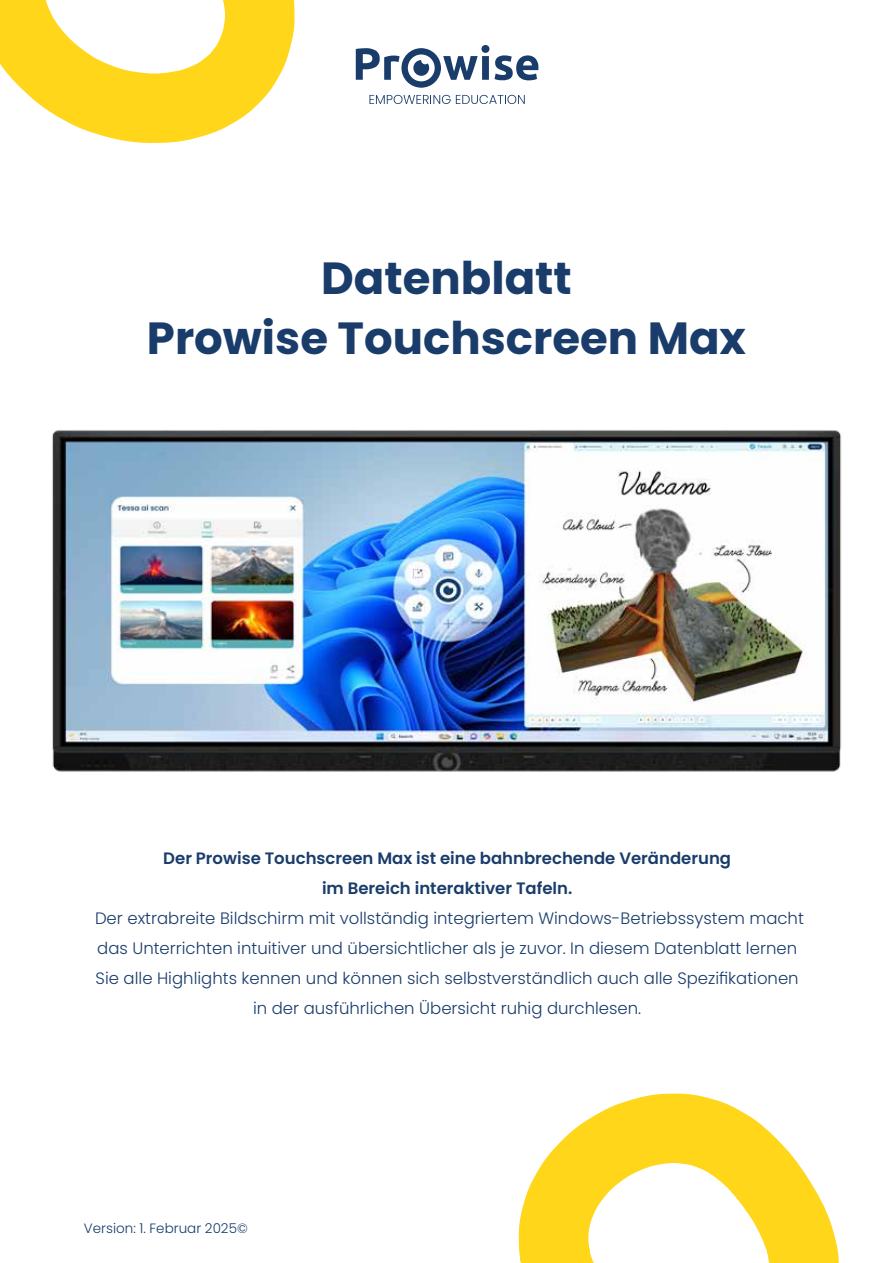
<style>
.page{position:relative;width:893px;height:1263px;background:#fff}
.page>*{position:absolute;margin:0;border:0;box-sizing:border-box;transform-origin:0 0}
.t1{font:700 45px/60px "Poppins";color:#193c6b;text-align:center}
.t2{font:300 16.5px/30px "Poppins";color:#193c6b;text-align:center}
.t3{font:600 16.5px/30px "Poppins";color:#193c6b;text-align:center}
.t4{font:300 13.5px "Poppins";color:#193c6b}
</style>
<div class="page">
<svg style="left:356px;top:45px;width:133px;height:43px"></svg>
<svg style="left:495px;top:55px;width:44px;height:25px"></svg>
<svg style="left:369px;top:95px;width:156px;height:9px"></svg>
<svg style="left:0;top:0;width:295px;height:143px"></svg>
<svg style="left:519px;top:1093px;width:320px;height:170px;fill:#ffd61a"></svg>
<img style="left:52px;top:430px;width:790px;height:342px">
<h1 class="t1" style="left:147px;top:248px;width:600px">Datenblatt<br>Prowise Touchscreen Max</h1>
<p class="t3" style="left:163px;top:843px;width:569px">Der Prowise Touchscreen Max ist eine bahnbrechende Veränderung im Bereich interaktiver Tafeln.</p>
<p class="t2" style="left:95px;top:903px;width:710px">Der extrabreite Bildschirm mit vollständig integriertem Windows-Betriebssystem macht das Unterrichten intuitiver und übersichtlicher als je zuvor. In diesem Datenblatt lernen Sie alle Highlights kennen und können sich selbstverständlich auch alle Spezifikationen in der ausführlichen Übersicht ruhig durchlesen.</p>
<p class="t4" style="left:84px;top:1220px;width:165px">Version: 1. Februar 2025©</p>
</div>
